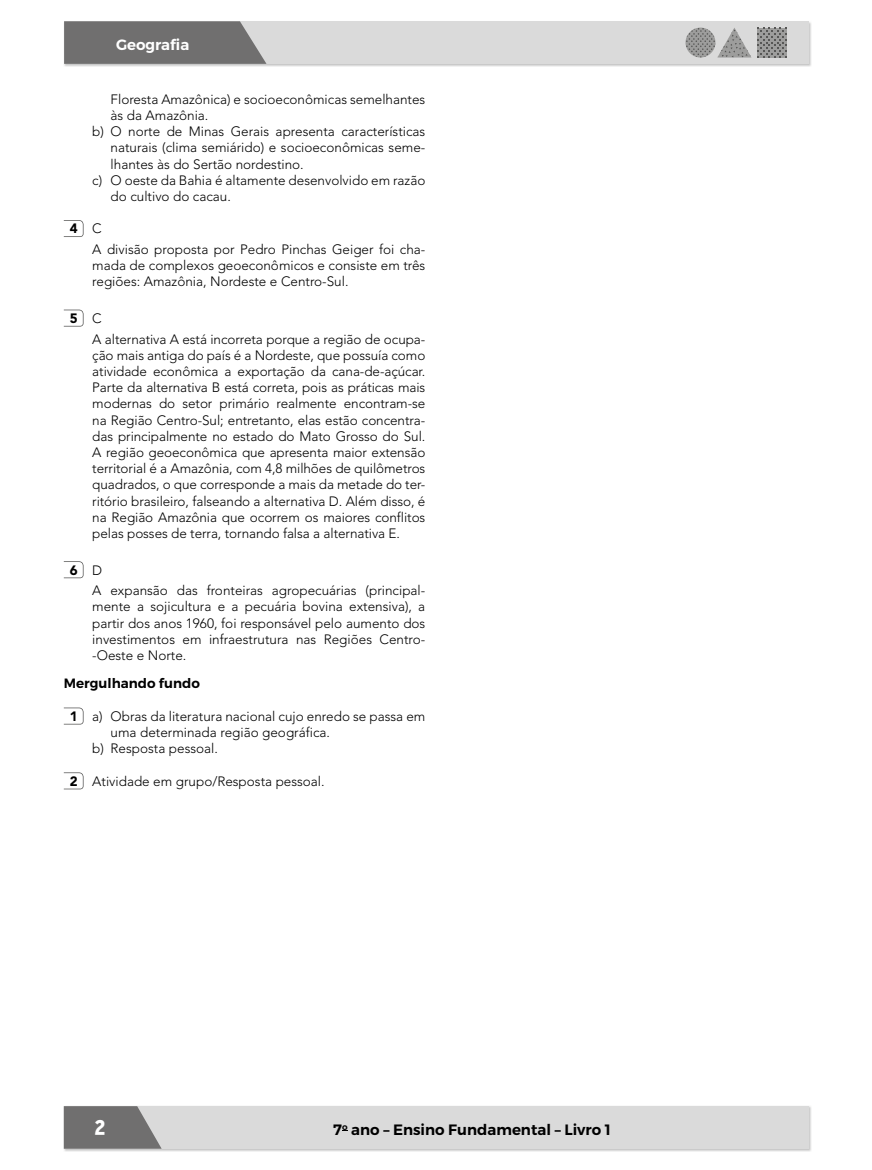
<style>
.page{position:relative;width:872px;height:1170px;background:#fff}
.page>*{position:absolute;margin:0;border:0;box-sizing:border-box;transform-origin:0 0}
.t1{font:900 condensed 21px "Interstate Plus";color:#fff}
.t2{font:600 15px "Montserrat";color:#000}
.t3{font:600 15px "Montserrat";color:#fff}
.t4{font:300 13.5px/16.2px "Avenir LT Std";color:#000}
.t5{font:600 13.5px "Montserrat";color:#000}
.s1{font-weight:900}
</style>
<div class="page">
<img style="left:64px;top:21px;width:747px;height:46px">
<div style="left:64px;top:21px;width:744px;height:43px;background:#dadada"></div>
<svg style="left:786px;top:28px;width:1px;height:29px"></svg>
<svg style="left:757px;top:28px;width:29px;height:29px"></svg>
<svg style="left:686px;top:28px;width:65px;height:29px"></svg>
<svg style="left:64px;top:21px;width:202px;height:43px;background:#777676"></svg>
<img style="left:63px;top:1106px;width:748px;height:45px">
<div style="left:64px;top:1106px;width:744px;height:42px;background:#dadada"></div>
<svg style="left:64px;top:1106px;width:97px;height:42px;background:#7d7c7c"></svg>
<svg style="left:64px;top:220px;width:20px;height:17px"></svg>
<svg style="left:64px;top:309px;width:20px;height:17px"></svg>
<svg style="left:64px;top:561px;width:20px;height:17px"></svg>
<svg style="left:64px;top:707px;width:20px;height:17px"></svg>
<svg style="left:64px;top:772px;width:20px;height:17px"></svg>
<p class="t3" style="left:116px;top:35px;width:75px">Geografia</p>
<p class="t4" style="left:111px;top:91px;width:316px">Floresta Amazônica) e socioeconômicas semelhantes</p>
<p class="t4" style="left:111px;top:107px;width:99px">às da Amazônia.</p>
<p class="t4" style="left:92px;top:123px;width:334px">b) O norte de Minas Gerais apresenta características</p>
<p class="t4" style="left:111px;top:140px;width:316px">naturais (clima semiárido) e socioeconômicas seme-</p>
<p class="t4" style="left:111px;top:156px;width:195px">lhantes às do Sertão nordestino.</p>
<p class="t4" style="left:92px;top:172px;width:334px">c) O oeste da Bahia é altamente desenvolvido em razão</p>
<p class="t4" style="left:111px;top:188px;width:122px">do cultivo do cacau.</p>
<p class="t4" style="left:92px;top:218px;width:334px;line-height:20.5px;text-indent:-23px"><span class="s1">4</span> C<br>A divisão proposta por Pedro Pinchas Geiger foi cha-</p>
<p class="t4" style="left:92px;top:257px;width:334px">mada de complexos geoeconômicos e consiste em três regiões: Amazônia, Nordeste e Centro-Sul.</p>
<p class="t4" style="left:92px;top:308px;width:334px;line-height:20.5px;text-indent:-23px"><span class="s1">5</span> C<br>A alternativa A está incorreta porque a região de ocupa-</p>
<p class="t4" style="left:92px;top:347px;width:334px;text-align:justify">ção mais antiga do país é a Nordeste, que possuía como atividade econômica a exportação da cana-de-açúcar.<br>Parte da alternativa B está correta, pois as práticas mais modernas do setor primário realmente encontram-se na Região Centro-Sul; entretanto, elas estão concentra&shy;das principalmente no estado do Mato Grosso do Sul.<br>A região geoeconômica que apresenta maior extensão territorial é a Amazônia, com 4,8 milhões de quilômetros quadrados, o que corresponde a mais da metade do ter&shy;ritório brasileiro, falseando a alternativa D. Além disso, é na Região Amazônia que ocorrem os maiores conflitos pelas posses de terra, tornando falsa a alternativa E.</p>
<p class="t4" style="left:92px;top:559px;width:334px;line-height:20.5px;text-indent:-23px"><span class="s1">6</span> D<br>A expansão das fronteiras agropecuárias (principal-</p>
<p class="t4" style="left:92px;top:598px;width:334px;text-align:justify">mente a sojicultura e a pecuária bovina extensiva), a partir dos anos 1960, foi responsável pelo aumento dos investimentos em infraestrutura nas Regiões Centro--Oeste e Norte.</p>
<p class="t5" style="left:64px;top:674px;width:138px">Mergulhando fundo</p>
<p class="t4" style="left:70px;top:708px;width:357px"><span class="s1">1</span> a) Obras da literatura nacional cujo enredo se passa em</p>
<p class="t4" style="left:111px;top:724px;width:221px">uma determinada região geográfica.</p>
<p class="t4" style="left:92px;top:740px;width:127px">b) Resposta pessoal.</p>
<p class="t4" style="left:70px;top:773px;width:256px"><span class="s1">2</span> Atividade em grupo/Resposta pessoal.</p>
<h1 class="t1" style="left:94px;top:1115px;width:13px">2</h1>
<p class="t2" style="left:333px;top:1119px;width:279px">7<sup>o</sup> ano – Ensino Fundamental – Livro 1</p>
</div>
